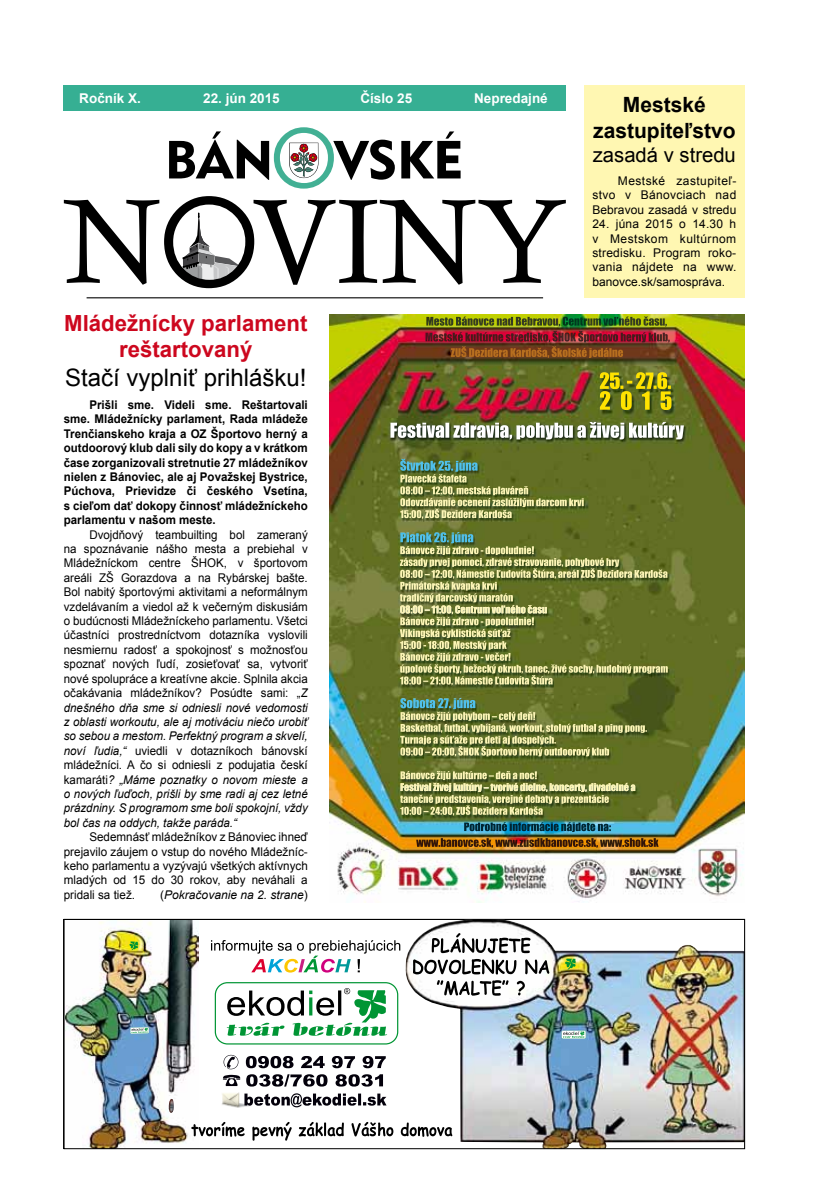
<style>
.page{position:relative;width:830px;height:1200px;background:#fff}
.page>*{position:absolute;margin:0;border:0;box-sizing:border-box;transform-origin:0 0}
.t1{font:24px "Arial";color:#000}
.t2{font:700 22.2px/26.7px "Arial";color:#cd071e;text-align:center}
.t3{font:700 21px/25.2px "Arial";color:#000;text-align:center}
.t4{font:20.25px "Arial";color:#000}
.t5{font:700 13.5px "Arial";color:#fff}
.t6{font:12px/14.4px "Arial";color:#000;text-align:justify;scale:.96 1}
.t7{font:12px/14.4px "Arial";color:#000;text-align:justify}
.t8{font:700 12px/14.4px "Arial";color:#000;text-align:justify;scale:.96 1}
.t9{font:italic 12px "Arial";color:#000}
.s1{font-style:italic}
.s2{font-style:normal}
</style>
<div class="page">
<div style="left:64px;top:85px;width:501px;height:26px;background:#36af93"></div>
<svg style="left:169px;top:127px;width:291px;height:61px"></svg>
<svg style="left:64px;top:200px;width:501px;height:85px"></svg>
<svg style="left:164px;top:196px;width:90px;height:92px"></svg>
<hr style="left:87px;top:297px;width:456px;height:1px;background:#000">
<div style="left:583px;top:85px;width:161px;height:213px;background:#fff7b2"></div>
<img style="left:66px;top:921px;width:132px;height:225px">
<svg style="left:246px;top:1074px;width:137px;height:12px"></svg>
<svg style="left:246px;top:1056px;width:139px;height:11px"></svg>
<svg style="left:223px;top:1054px;width:15px;height:14px"></svg>
<svg style="left:223px;top:1074px;width:17px;height:11px"></svg>
<img style="left:222px;top:1092px;width:27px;height:16px">
<svg style="left:244px;top:1093px;width:142px;height:13px"></svg>
<svg style="left:215px;top:982px;width:183px;height:62px"></svg>
<svg style="left:211px;top:940px;width:189px;height:32px"></svg>
<svg style="left:129px;top:941px;width:9px;height:8px"></svg>
<svg style="left:130px;top:1026px;width:19px;height:7px"></svg>
<img style="left:405px;top:920px;width:337px;height:226px">
<svg style="left:413px;top:932px;width:136px;height:63px"></svg>
<svg style="left:565px;top:958px;width:10px;height:11px"></svg>
<svg style="left:561px;top:1030px;width:24px;height:8px"></svg>
<img style="left:169px;top:1098px;width:5px;height:14px">
<svg style="left:191px;top:1121px;width:261px;height:19px"></svg>
<div style="left:64px;top:918px;width:680px;height:230px;border:1px solid #000"></div>
<img style="left:329px;top:314px;width:415px;height:587px">
<p class="t5" style="left:79px;top:89px;width:63px">Ročník X.</p>
<p class="t5" style="left:203px;top:89px;width:78px">22. jún 2015</p>
<p class="t5" style="left:360px;top:89px;width:53px">Číslo 25</p>
<p class="t5" style="left:474px;top:89px;width:75px">Nepredajné</p>
<h3 class="t3" style="left:593px;top:93px;width:144px">Mestské zastupiteľstvo</h3>
<h3 class="t4" style="left:592px;top:141px;width:144px">zasadá v stredu</h3>
<p class="t7" style="left:592px;top:173px;width:145px;text-indent:26px">Mestské zastupiteľ&shy;stvo v Bánovciach nad Bebravou zasadá v stredu</p>
<p class="t7" style="left:592px;top:217px;width:145px">24. júna 2015 o 14.30 h v Mestskom kultúrnom stredisku. Program roko&shy;vania nájdete na www. banovce.sk/samospráva.</p>
<h2 class="t2" style="left:64px;top:310px;width:245px">Mládežnícky parlament reštartovaný</h2>
<h1 class="t1" style="left:65px;top:362px;width:243px">Stačí vyplniť prihlášku!</h1>
<p class="t8" style="left:64px;top:398px;width:255px;text-indent:26px">Prišli sme. Videli sme. Reštartovali sme. Mládežnícky parlament, Rada mládeže Trenčianskeho kraja a OZ Športovo herný a outdoorový klub dali sily do kopy a v krátkom čase zorganizovali stretnutie 27 mládežníkov nielen z Bánoviec, ale aj Považskej Bystrice, Púchova, Prievidze či českého Vsetína, s cieľom dať dokopy činnosť mládežníckeho parlamentu v našom meste.</p>
<p class="t6" style="left:64px;top:527px;width:255px;text-indent:26px">Dvojdňový teambuilting bol zameraný na spoznávanie nášho mesta a prebiehal v Mládežníckom centre ŠHOK, v športovom areáli ZŠ Gorazdova a na Rybárskej bašte.<br>Bol nabitý športovými aktivitami a neformálnym vzdelávaním a viedol až k večerným diskusiám o budúcnosti Mládežníckeho parlamentu. Všetci účastníci prostredníctvom dotazníka vyslovili nesmiernu radosť a spokojnosť s možnosťou spoznať nových ľudí, zosieťovať sa, vytvoriť nové spolupráce a kreatívne akcie. Splnila akcia očakávania mládežníkov? Posúdte sami: „<span class="s1">Z dnešného dňa sme si odniesli nové vedomosti z oblasti workoutu, ale aj motiváciu niečo urobiť so sebou a mestom. Perfektný program a skvelí, noví ľudia,“</span> uviedli v dotazníkoch bánovskí mládežníci. A čo si odniesli z podujatia českí kamaráti<span class="s1">? „Máme poznatky o novom mieste a o nových ľuďoch, prišli by sme radi aj cez letné prázdniny. S programom sme boli spokojní, vždy bol čas na oddych, takže paráda.“</span></p>
<p class="t7" style="left:64px;top:829px;width:245px;text-indent:26px">Sedemnásť mládežníkov z Bánoviec ihneď prejavilo záujem o vstup do nového Mládežníc&shy;keho parlamentu a vyzývajú všetkých aktívnych mladých od 15 do 30 rokov, aby neváhali a pridali sa tiež.</p>
<p class="t9" style="left:160px;top:886px;width:149px"><span class="s2">(</span>Pokračovanie na 2. strane<span class="s2">)</span></p>
</div>
